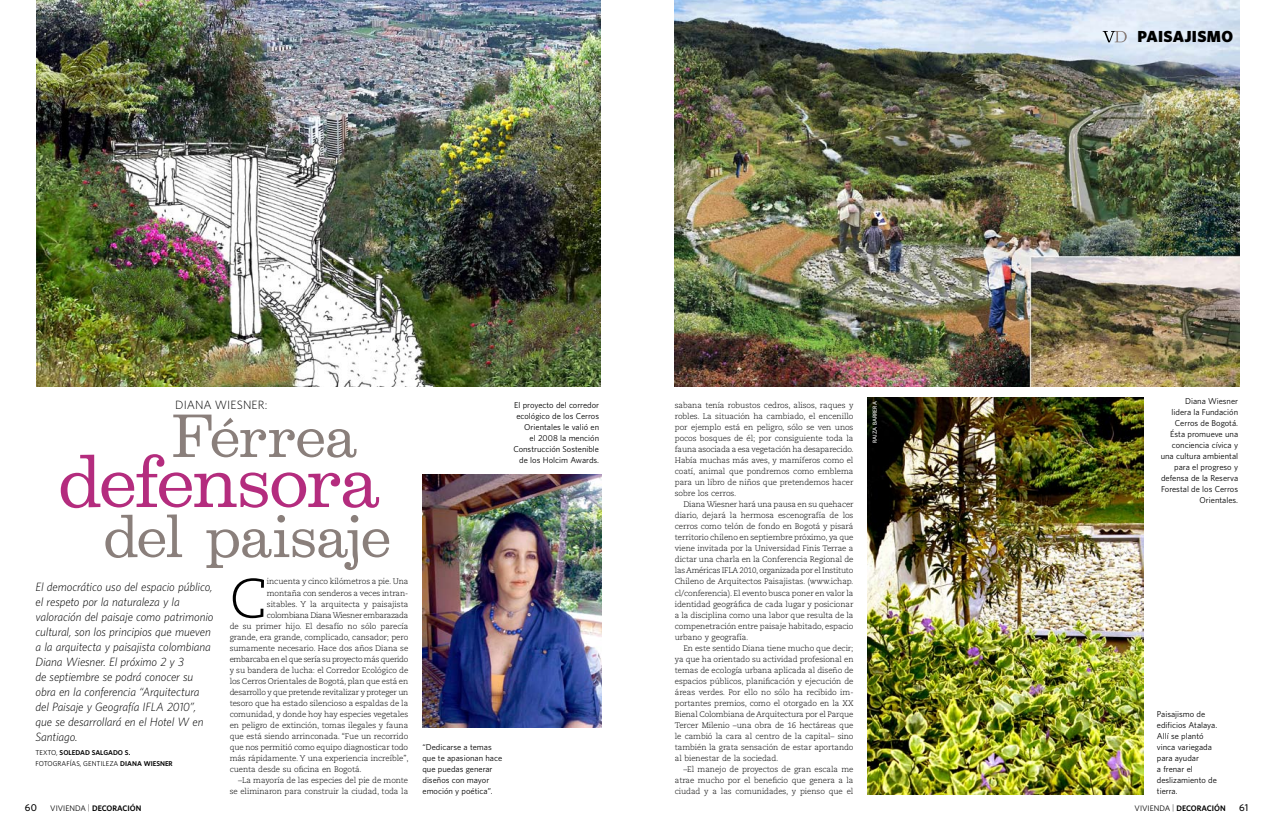
<style>
.page{position:relative;width:1276px;height:837px;background:#fff}
.page>*{position:absolute;margin:0;border:0;box-sizing:border-box;transform-origin:0 0}
.t1{font:68px "Belizio";letter-spacing:-.04em;color:#b42c7e}
.t2{font:300 55.1px "Caecilia LT Std";color:#000}
.t3{font:55px "Belizio";letter-spacing:-.02em;color:#8a7f7b}
.t4{font:900 16px "Whitney";letter-spacing:.02em;color:#000}
.t5{font:italic 300 12px/15px "Whitney";letter-spacing:-.01em;color:#000}
.t6{font:300 12px "Whitney";color:#000}
.t7{font:500 10px "Whitney";color:#000}
.t8{font:8.5px/11px "Whitney";color:#000}
.t9{font:300 8px/11px "Caecilia LT Std";letter-spacing:-.01em;color:#000;text-align:justify}
.t10{font:300 8px "Caecilia LT Std";letter-spacing:-.035em;color:#000}
.t11{font:600 8px "Whitney";color:#000}
.t12{font:300 8px "Caecilia LT Std";letter-spacing:-.03em;color:#000}
.t13{font:600 7px/11px "Whitney";color:#000}
.t14{font:500 5.8px "Whitney";color:#fff}
.s1{font-weight:400}
.s2{font-weight:300}
</style>
<div class="page">
<img style="left:675px;top:0;width:564px;height:386px">
<img style="left:37px;top:0;width:564px;height:386px">
<svg style="left:1102px;top:31px;width:24px;height:11px"></svg>
<img style="left:422px;top:474px;width:179px;height:253px">
<img style="left:867px;top:397px;width:276px;height:396px">
<h3 class="t6" style="left:175px;top:396px;width:94px">DIANA WIESNER:</h3>
<h3 class="t3" style="left:171px;top:404px;width:188px">Férrea</h3>
<h1 class="t1" style="left:58px;top:442px;width:323px">defensora</h1>
<h3 class="t3" style="left:103px;top:504px;width:289px">del paisaje</h3>
<p class="t5" style="left:36px;top:579px;width:179px">El democrático uso del espacio público, el respeto por la naturaleza y la valoración del paisaje como patrimonio cultural, son los principios que mueven a la arquitecta y paisajista colombiana Diana Wiesner. El próximo 2 y 3<br>de septiembre se podrá conocer su obra en la conferencia “Arquitectura del Paisaje y Geografía IFLA 2010”, que se desarrollará en el Hotel W en Santiago.</p>
<p class="t13" style="left:36px;top:747px;width:139px"><span class="s1">Texto,</span> SOLEDAD SALGADO S.<br><span class="s1">Fotografías, gentileza</span> DIANA WIESNER</p>
<h2 class="t2" style="left:230px;top:567px;width:39px">C</h2>
<p class="t9" style="left:267px;top:576px;width:143px">incuenta y cinco kilómetros a pie. Una</p>
<p class="t9" style="left:267px;top:587px;width:143px">montaña con senderos a veces intran-</p>
<p class="t9" style="left:267px;top:598px;width:143px">sitables. Y la arquitecta y paisajista</p>
<p class="t12" style="left:267px;top:610px;width:143px">colombiana Diana Wiesner embarazada</p>
<p class="t9" style="left:230px;top:620px;width:180px">de su primer hijo. El desafío no sólo parecía</p>
<p class="t9" style="left:230px;top:631px;width:180px">grande, era grande, complicado, cansador; pero</p>
<p class="t9" style="left:230px;top:642px;width:180px">sumamente necesario. Hace dos años Diana se</p>
<p class="t10" style="left:230px;top:654px;width:180px">embarcaba en el que sería su proyecto más querido</p>
<p class="t9" style="left:230px;top:664px;width:180px">y su bandera de lucha: el Corredor Ecológico de</p>
<p class="t9" style="left:230px;top:675px;width:180px">los Cerros Orientales de Bogotá, plan que está en</p>
<p class="t9" style="left:230px;top:686px;width:180px">desarrollo y que pretende revitalizar y proteger un</p>
<p class="t9" style="left:230px;top:697px;width:180px">tesoro que ha estado silencioso a espaldas de la</p>
<p class="t9" style="left:230px;top:708px;width:180px">comunidad, y donde hoy hay especies vegetales</p>
<p class="t9" style="left:230px;top:719px;width:180px">en peligro de extinción, tomas ilegales y fauna</p>
<p class="t9" style="left:230px;top:730px;width:180px">que está siendo arrinconada. “Fue un recorrido</p>
<p class="t9" style="left:230px;top:741px;width:180px">que nos permitió como equipo diagnosticar todo</p>
<p class="t9" style="left:230px;top:752px;width:180px">más rápidamente. Y una experiencia increíble”,</p>
<p class="t9" style="left:230px;top:763px;width:134px">cuenta desde su oficina en Bogotá.</p>
<p class="t9" style="left:238px;top:774px;width:172px">–La mayoría de las especies del pie de monte</p>
<p class="t9" style="left:230px;top:785px;width:180px">se eliminaron para construir la ciudad, toda la</p>
<p class="t8" style="left:513px;top:399px;width:87px;text-align:right">El proyecto del corredor ecológico de los Cerros<br>Orientales le valió en<br>el 2008 la mención<br>Construcción Sostenible de los Holcim Awards.</p>
<p class="t8" style="left:422px;top:740px;width:81px">“Dedicarse a temas que te apasionan hace que puedas generar diseños con mayor emoción y poética”.</p>
<p class="t9" style="left:675px;top:400px;width:180px">sabana tenía robustos cedros, alisos, raques y robles. La situación ha cambiado, el encenillo por ejemplo está en peligro, sólo se ven unos pocos bosques de él; por consiguiente toda la fauna asociada a esa vegetación ha desaparecido.<br>Había muchas más aves, y mamíferos como el coatí, animal que pondremos como emblema para un libro de niños que pretendemos hacer sobre los cerros.</p>
<p class="t9" style="left:675px;top:499px;width:180px;text-indent:9px">Diana Wiesner hará una pausa en su quehacer diario, dejará la hermosa escenografía de los cerros como telón de fondo en Bogotá y pisará territorio chileno en septiembre próximo, ya que viene invitada por la Universidad Finis Terrae a dictar una charla en la Conferencia Regional de las Américas IFLA 2010, organizada por el Instituto Chileno de Arquitectos Paisajistas. (www.ichap. cl/conferencia). El evento busca poner en valor la identidad geográfica de cada lugar y posicionar a la disciplina como una labor que resulta de la compenetración entre paisaje habitado, espacio urbano y geografía.</p>
<p class="t9" style="left:675px;top:642px;width:180px;text-indent:9px">En este sentido Diana tiene mucho que decir; ya que ha orientado su actividad profesional en temas de ecología urbana aplicada al diseño de espacios públicos, planificación y ejecución de áreas verdes. Por ello no sólo ha recibido im&shy;portantes premios, como el otorgado en la XX Bienal Colombiana de Arquitectura por el Parque Tercer Milenio –una obra de 16 hectáreas que le cambió la cara al centro de la capital– sino también la grata sensación de estar aportando al bienestar de la sociedad.</p>
<p class="t9" style="left:675px;top:763px;width:180px;text-indent:9px">–El manejo de proyectos de gran escala me atrae mucho por el beneficio que genera a la ciudad y a las comunidades, y pienso que el</p>
<p class="t14" style="left:871px;top:443px;width:43px;rotate:-90deg">raiza barrera</p>
<h3 class="t4" style="left:1137px;top:26px;width:97px">PAISAJISMO</h3>
<p class="t8" style="left:1160px;top:395px;width:79px;text-align:right">Diana Wiesner<br>lidera la Fundación<br>Cerros de Bogotá.<br>Ésta promueve una conciencia cívica y una cultura ambiental para el progreso y defensa de la Reserva<br>Forestal de los Cerros<br>Orientales.</p>
<p class="t8" style="left:1157px;top:707px;width:62px">Paisajismo de edificios Atalaya.<br>Allí se plantó vinca variegada para ayudar<br>a frenar el deslizamiento de tierra.</p>
<p class="t7" style="left:25px;top:800px;width:14px">60</p>
<p class="t11" style="left:50px;top:802px;width:93px"><span class="s1">vivienda</span> <span class="s2">|</span> DECORACIÓN</p>
<p class="t11" style="left:1134px;top:802px;width:93px"><span class="s1">vivienda</span> <span class="s2">|</span> DECORACIÓN</p>
<p class="t7" style="left:1239px;top:800px;width:11px">61</p>
</div>
